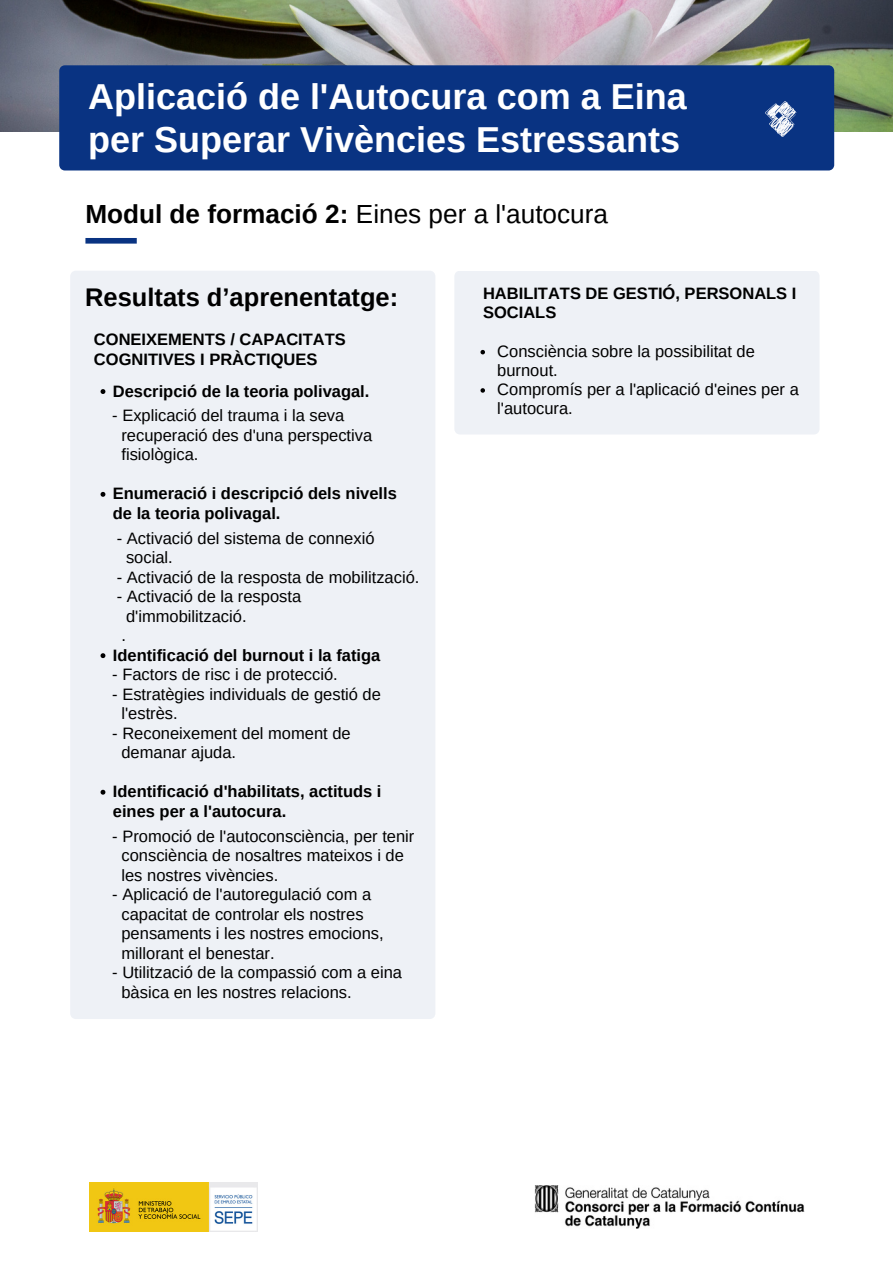
<style>
.page{position:relative;width:893px;height:1264px;background:#fff}
.page>*{position:absolute;margin:0;border:0;box-sizing:border-box;transform-origin:0 0}
.t1{font:700 36px/42.8px "Arimo";color:#fff}
.t2{font:26.1px "Arimo";color:#000}
.t3{font:700 25.5px "Arimo";color:#000}
.t4{font:16.5px/19.2px "Arimo";color:#000}
.t5{font:700 16.5px/19.5px "Arimo";color:#000}
.s1{font-weight:700}
</style>
<div class="page">
<img style="left:0;top:0;width:892px;height:132px">
<div style="left:59px;top:65px;width:775px;height:105px;background:#093382"></div>
<img style="left:765px;top:101px;width:32px;height:35px">
<div style="left:70px;top:271px;width:365px;height:748px;background:#eef1f6"></div>
<div style="left:454px;top:271px;width:365px;height:163px;background:#eef1f6"></div>
<div style="left:85px;top:238px;width:52px;height:5px;background:#093382"></div>
<img style="left:534px;top:1185px;width:270px;height:43px">
<img style="left:89px;top:1182px;width:168px;height:48px">
<svg style="left:100px;top:389px;width:5px;height:5px"></svg>
<svg style="left:100px;top:492px;width:5px;height:5px"></svg>
<svg style="left:100px;top:653px;width:5px;height:5px"></svg>
<svg style="left:100px;top:789px;width:5px;height:5px"></svg>
<svg style="left:480px;top:350px;width:5px;height:4px"></svg>
<svg style="left:480px;top:388px;width:5px;height:4px"></svg>
<h2 class="t1" style="left:88px;top:75px;width:600px">Aplicació de l'Autocura com a Eina per Superar Vivències Estressants</h2>
<p class="t2" style="left:85px;top:199px;width:524px"><span class="s1">Modul de formació 2:</span> Eines per a l'autocura</p>
<p class="t3" style="left:85px;top:283px;width:315px">Resultats d’aprenentatge:</p>
<h4 class="t5" style="left:94px;top:330px;width:253px">CONEIXEMENTS / CAPACITATS<br>COGNITIVES I PRÀCTIQUES</h4>
<p class="t5" style="left:113px;top:381px;width:258px">Descripció de la teoria polivagal.</p>
<p class="t4" style="left:112px;top:406px;width:233px">- Explicació del trauma i la seva</p>
<p class="t4" style="left:121px;top:425px;width:252px">recuperació des d'una perspectiva</p>
<p class="t4" style="left:121px;top:445px;width:78px">fisiològica.</p>
<p class="t5" style="left:113px;top:484px;width:285px">Enumeració i descripció dels nivells de la teoria polivagal.</p>
<p class="t4" style="left:117px;top:528px;width:259px">- Activació del sistema de connexió</p>
<p class="t4" style="left:126px;top:548px;width:48px">social.</p>
<p class="t4" style="left:117px;top:567px;width:304px">- Activació de la resposta de mobilització.</p>
<p class="t4" style="left:117px;top:587px;width:186px">- Activació de la resposta</p>
<p class="t4" style="left:126px;top:606px;width:122px">d'immobilització.</p>
<p class="t4" style="left:121px;top:626px;width:6px">.</p>
<p class="t5" style="left:113px;top:645px;width:269px">Identificació del burnout i la fatiga</p>
<p class="t4" style="left:112px;top:665px;width:227px">- Factors de risc i de protecció.</p>
<p class="t4" style="left:112px;top:684px;width:270px">- Estratègies individuals de gestió de</p>
<p class="t4" style="left:121px;top:704px;width:58px">l'estrès.</p>
<p class="t4" style="left:112px;top:723px;width:240px">- Reconeixement del moment de</p>
<p class="t4" style="left:121px;top:743px;width:116px">demanar ajuda.</p>
<p class="t5" style="left:113px;top:781px;width:270px">Identificació d'habilitats, actituds i eines per a l'autocura.</p>
<p class="t4" style="left:112px;top:826px;width:303px">- Promoció de l'autoconsciència, per tenir</p>
<p class="t4" style="left:121px;top:845px;width:284px">consciència de nosaltres mateixos i de</p>
<p class="t4" style="left:121px;top:865px;width:158px">les nostres vivències.</p>
<p class="t4" style="left:112px;top:884px;width:260px">- Aplicació de l'autoregulació com a</p>
<p class="t4" style="left:121px;top:904px;width:243px">capacitat de controlar els nostres</p>
<p class="t4" style="left:121px;top:923px;width:264px">pensaments i les nostres emocions,</p>
<p class="t4" style="left:121px;top:943px;width:155px">millorant el benestar.</p>
<p class="t4" style="left:112px;top:962px;width:291px">- Utilització de la compassió com a eina</p>
<p class="t4" style="left:121px;top:982px;width:232px">bàsica en les nostres relacions.</p>
<h4 class="t5" style="left:483px;top:284px;width:315px">HABILITATS DE GESTIÓ, PERSONALS I<br>SOCIALS</h4>
<p class="t4" style="left:497px;top:341px;width:259px">Consciència sobre la possibilitat de burnout.</p>
<p class="t4" style="left:497px;top:379px;width:303px">Compromís per a l'aplicació d'eines per a l'autocura.</p>
</div>
